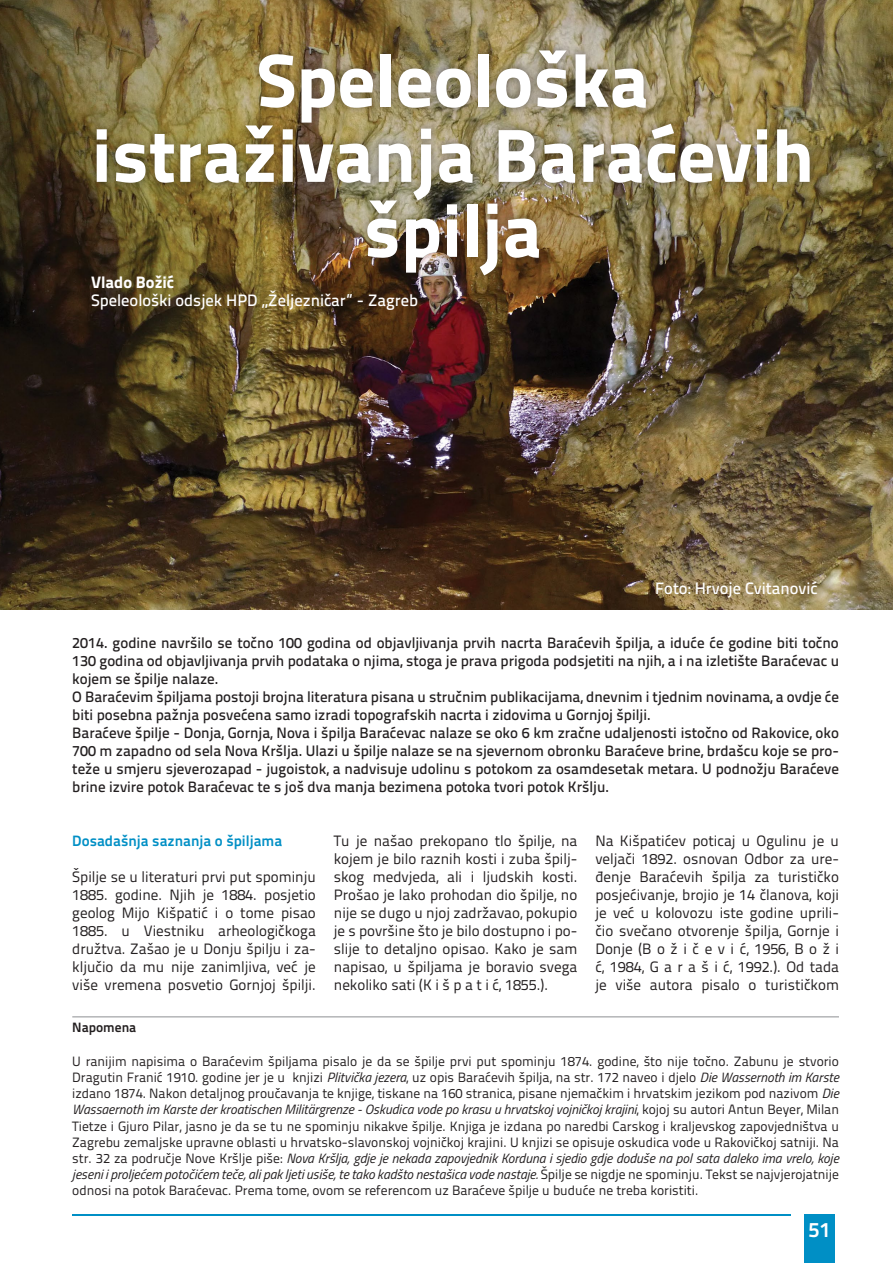
<style>
.page{position:relative;width:893px;height:1263px;background:#fff}
.page>*{position:absolute;margin:0;border:0;box-sizing:border-box;transform-origin:0 0}
.t1{font:75px/75px "Titillium Text 22 L 999 wt";color:#fff;text-align:center}
.t2{font:21px "Titillium Maps 29 L 800 wt";color:#fff}
.t3{font:16.5px "Titillium Text 22 L 600 wt";color:#fff}
.t4{font:16.5px "Titillium Text 22 L 999 wt";color:#fff}
.t5{font:15px/18px "Titillium Text 22 L 400 wt";color:#231f20;text-align:justify}
.t6{font:15px/18px "Titillium Text 22 L 600 wt";color:#231f20}
.t7{font:15px "Titillium Text 22 L 800 wt";color:#008fc5}
.t8{font:13.5px/16.2px "Titillium Text 22 L 400 wt";color:#231f20;text-align:justify}
.t9{font:italic 13.5px/16.2px "Titillium";color:#231f20}
.t10{font:13.5px "Titillium Text 22 L 800 wt";color:#231f20}
.s1{font-family:"Titillium";font-style:italic}
.s2{font-family:"Titillium Text 22 L 400 wt";font-style:normal}
</style>
<div class="page">
<div style="left:804px;top:1214px;width:31px;height:49px;background:#008fc5"></div>
<hr style="left:72px;top:1214px;width:719px;height:1px;background:#008fc5">
<img style="left:0;top:592px;width:893px;height:17px">
<img style="left:0;top:0;width:893px;height:592px">
<hr style="left:72px;top:1016px;width:767px;height:1px;background:#939598">
<h1 class="t1" style="left:92px;top:38px;width:724px">Speleološka istraživanja Baraćevih špilja</h1>
<p class="t4" style="left:91px;top:269px;width:85px">Vlado Božić</p>
<p class="t3" style="left:91px;top:288px;width:328px">Speleološki odsjek HPD „Željezničar” - Zagreb</p>
<p class="t3" style="left:655px;top:576px;width:164px">Foto: Hrvoje Cvitanović</p>
<p class="t6" style="left:72px;top:633px;width:768px">2014. godine navršilo se točno 100 godina od objavljivanja prvih nacrta Baraćevih špilja, a iduće će godine biti točno 130 godina od objavljivanja prvih podataka o njima, stoga je prava prigoda podsjetiti na njih, a i na izletište Baraćevac u kojem se špilje nalaze.<br>O Baraćevim špiljama postoji brojna literatura pisana u stručnim publikacijama, dnevnim i tjednim novinama, a ovdje će biti posebna pažnja posvećena samo izradi topografskih nacrta i zidovima u Gornjoj špilji.<br>Baraćeve špilje - Donja, Gornja, Nova i špilja Baraćevac nalaze se oko 6 km zračne udaljenosti istočno od Rakovice, oko 700 m zapadno od sela Nova Kršlja. Ulazi u špilje nalaze se na sjevernom obronku Baraćeve brine, brdašcu koje se pro&shy;teže u smjeru sjeverozapad - jugoistok, a nadvisuje udolinu s potokom za osamdesetak metara. U podnožju Baraćeve brine izvire potok Baraćevac te s još dva manja bezimena potoka tvori potok Kršlju.</p>
<p class="t7" style="left:72px;top:829px;width:211px">Dosadašnja saznanja o špiljama</p>
<p class="t5" style="left:72px;top:867px;width:245px">Špilje se u literaturi prvi put spominju 1885. godine. Njih je 1884. posjetio geolog Mijo Kišpatić i o tome pisao 1885. u Viestniku arheologičkoga družtva. Zašao je u Donju špilju i za&shy;ključio da mu nije zanimljiva, već je više vremena posvetio Gornjoj špilji.</p>
<p class="t5" style="left:334px;top:831px;width:245px">Tu je našao prekopano tlo špilje, na kojem je bilo raznih kosti i zuba špilj&shy;skog medvjeda, ali i ljudskih kosti.<br>Prošao je lako prohodan dio špilje, no nije se dugo u njoj zadržavao, pokupio je s površine što je bilo dostupno i po&shy;slije to detaljno opisao. Kako je sam napisao, u špiljama je boravio svega nekoliko sati (K i š p a t i ć, 1855.).</p>
<p class="t5" style="left:595px;top:831px;width:245px">Na Kišpatićev poticaj u Ogulinu je u veljači 1892. osnovan Odbor za ure&shy;đenje Baraćevih špilja za turističko posjećivanje, brojio je 14 članova, koji je već u kolovozu iste godine uprili&shy;čio svečano otvorenje špilja, Gornje i Donje (B o ž i č e v i ć, 1956, B o ž i ć, 1984, G a r a š i ć, 1992.). Od tada je više autora pisalo o turističkom</p>
<p class="t10" style="left:72px;top:1016px;width:66px">Napomena</p>
<p class="t8" style="left:72px;top:1052px;width:768px">U ranijim napisima o Baraćevim špiljama pisalo je da se špilje prvi put spominju 1874. godine, što nije točno. Zabunu je stvorio Dragutin Franić 1910. godine jer je u knjizi <span class="s1">Plitvička jezera</span>, uz opis Baraćevih špilja, na str. 172 naveo i djelo <span class="s1">Die Wassernoth im Karste </span>izdano 1874. Nakon detaljnog proučavanja te knjige, tiskane na 160 stranica, pisane njemačkim i hrvatskim jezikom pod nazivom <span class="s1">Die</span></p>
<p class="t9" style="left:72px;top:1101px;width:768px">Wassaernoth im Karste der kroatischen Militärgrenze - Oskudica vode po krasu u hrvatskoj vojničkoj krajini<span class="s2">, kojoj su autori Antun Beyer, Milan</span></p>
<p class="t8" style="left:72px;top:1117px;width:768px">Tietze i Gjuro Pilar, jasno je da se tu ne spominju nikakve špilje. Knjiga je izdana po naredbi Carskog i kraljevskog zapovjedništva u<br>Zagrebu zemaljske upravne oblasti u hrvatsko-slavonskoj vojničkoj krajini. U knjizi se opisuje oskudica vode u Rakovičkoj satniji. Na</p>
<p class="t9" style="left:72px;top:1149px;width:768px"><span class="s2">str. 32 za područje Nove Kršlje piše:</span> Nova Kršlja, gdje je nekada zapovjednik Korduna i sjedio gdje doduše na pol sata daleko ima vrelo, koje jeseni i proljećem potočićem teče, ali pak ljeti usiše, te tako kadšto nestašica vode nastaje. <span class="s2">Špilje se nigdje ne spominju. Tekst se najvjerojatnije</span></p>
<p class="t8" style="left:72px;top:1182px;width:628px">odnosi na potok Baraćevac. Prema tome, ovom se referencom uz Baraćeve špilje u buduće ne treba koristiti.</p>
<h2 class="t2" style="left:809px;top:1213px;width:24px">51</h2>
</div>
